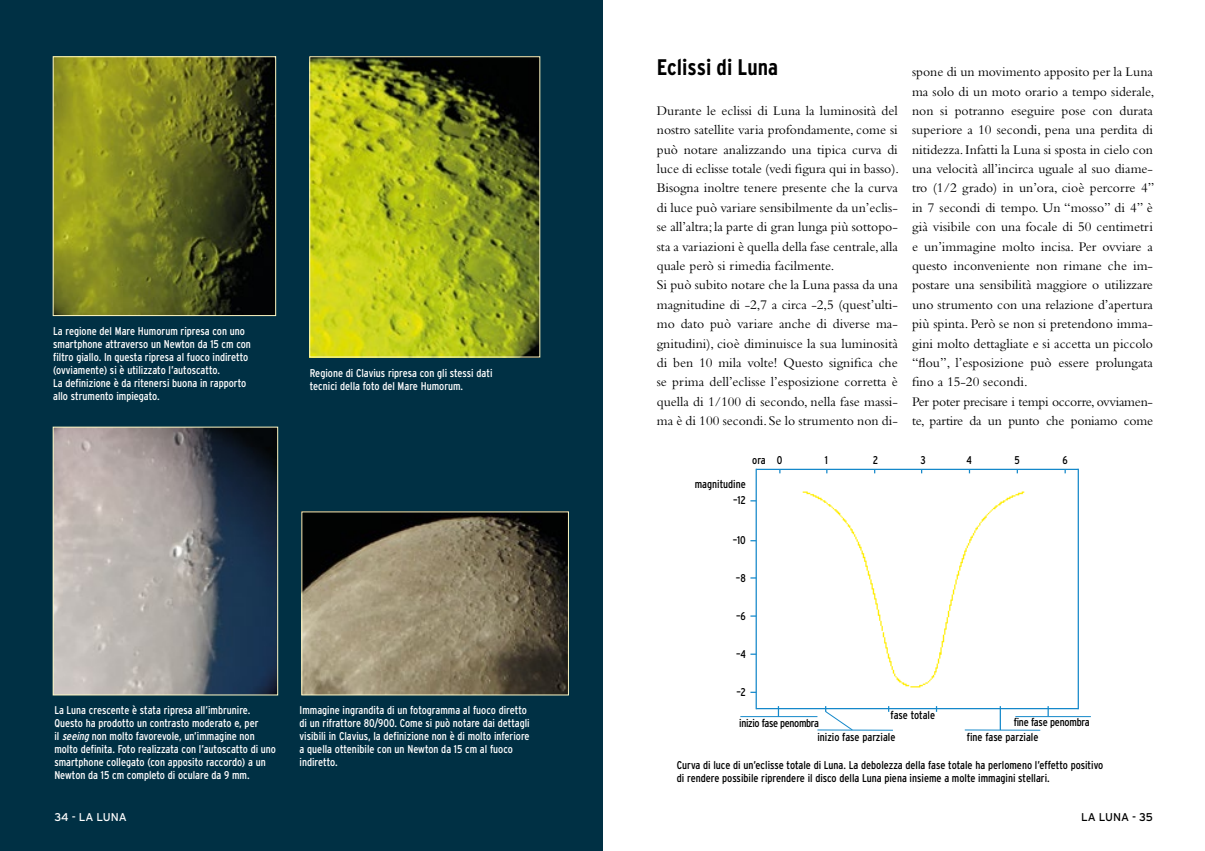
<style>
.page{position:relative;width:1205px;height:851px;background:#fff}
.page>*{position:absolute;margin:0;border:0;box-sizing:border-box;transform-origin:0 0}
.Titolo_3{font:700 condensed 22.5px "Interstate";color:#000}
.testo_corrente{font:13.75px/19.4px "Bembo";color:#000;text-align:justify}
.testo_corrente-2{font:13.75px/19.4px "Bembo";letter-spacing:-.02em;color:#000}
.didascalia{font:condensed 11.25px/13.1px "Interstate";color:#fff}
.didascalia-2{font:condensed 11.25px/13.1px "Interstate";color:#000}
.didascalia-3{font:condensed 11.25px "Interstate";letter-spacing:-.03em;color:#000}
.didascalia-4{font:condensed 11.25px "Interstate";letter-spacing:-.02em;color:#000}
.t1{font:11.25px "Interstate";color:#fff}
.t2{font:11.25px "Interstate";color:#000}
.s1{font-style:italic}
</style>
<div class="page">
<div style="left:0;top:0;width:602px;height:850px;background:#003044"></div>
<img style="left:55px;top:429px;width:221px;height:264px">
<div style="left:53px;top:427px;width:225px;height:268px;border:1px solid #fff9c5"></div>
<img style="left:55px;top:58px;width:219px;height:256px">
<div style="left:53px;top:56px;width:223px;height:260px;border:1px solid #fff9c5"></div>
<img style="left:311px;top:58px;width:227px;height:297px">
<div style="left:309px;top:56px;width:231px;height:301px;border:1px solid #fff9c5"></div>
<img style="left:303px;top:513px;width:264px;height:180px">
<div style="left:301px;top:511px;width:268px;height:184px;border:1px solid #fff9c5"></div>
<img style="left:802px;top:491px;width:223px;height:197px">
<hr style="left:756px;top:468px;width:322px;height:2px;background:#1488ca">
<hr style="left:756px;top:708px;width:322px;height:1px;background:#1488ca">
<hr style="left:755px;top:468px;width:2px;height:241px;background:#1488ca">
<hr style="left:1077px;top:468px;width:2px;height:241px;background:#1488ca">
<hr style="left:999px;top:706px;width:2px;height:24px;background:#1488ca">
<svg style="left:1047px;top:706px;width:2px;height:10px"></svg>
<hr style="left:740px;top:716px;width:77px;height:1px;background:#1488ca">
<hr style="left:1015px;top:716px;width:76px;height:1px;background:#1488ca">
<svg style="left:825px;top:706px;width:28px;height:23px"></svg>
<hr style="left:817px;top:729px;width:76px;height:1px;background:#1488ca">
<hr style="left:965px;top:729px;width:75px;height:1px;background:#1488ca">
<p class="didascalia" style="left:53px;top:324px;width:199px">La regione del Mare Humorum ripresa con uno smartphone attraverso un Newton da 15 cm con filtro giallo. In questa ripresa al fuoco indiretto (ovviamente) si è utilizzato l’autoscatto.<br>La definizione è da ritenersi buona in rapporto allo strumento impiegato.</p>
<p class="didascalia" style="left:310px;top:366px;width:184px">Regione di Clavius ripresa con gli stessi dati tecnici della foto del Mare Humorum.</p>
<p class="didascalia" style="left:54px;top:703px;width:223px">La Luna crescente è stata ripresa all’imbrunire.<br>Questo ha prodotto un contrasto moderato e, per<br>il <span class="s1">seeing</span> non molto favorevole, un’immagine non molto definita. Foto realizzata con l’autoscatto di uno smartphone collegato (con apposito raccordo) a un Newton da 15 cm completo di oculare da 9 mm.</p>
<p class="didascalia" style="left:300px;top:703px;width:232px">Immagine ingrandita di un fotogramma al fuoco diretto di un rifrattore 80/900. Come si può notare dai dettagli visibili in Clavius, la definizione non è di molto inferiore a quella ottenibile con un Newton da 15 cm al fuoco indiretto.</p>
<p class="Titolo_3" style="left:657px;top:54px;width:123px">Eclissi di Luna</p>
<p class="testo_corrente" style="left:657px;top:101px;width:244px">Durante le eclissi di Luna la luminosità del nostro satellite varia profondamente, come si può notare analizzando una tipica curva di luce di eclisse totale (vedi figura qui in basso).</p>
<p class="testo_corrente" style="left:657px;top:178px;width:242px">Bisogna inoltre tenere presente che la curva di luce può variare sensibilmente da un’eclis&shy;se all’altra; la parte di gran lunga più sottopo&shy;sta a variazioni è quella della fase centrale, alla quale però si rimedia facilmente.</p>
<p class="testo_corrente" style="left:657px;top:275px;width:242px">Si può subito notare che la Luna passa da una magnitudine di -2,7 a circa -2,5 (quest’ulti&shy;mo dato può variare anche di diverse ma&shy;gnitudini), cioè diminuisce la sua luminosità di ben 10 mila volte! Questo significa che se prima dell’eclisse l’esposizione corretta è quella di 1/100 di secondo, nella fase massi&shy;ma è di 100 secondi. Se lo strumento non di-</p>
<p class="testo_corrente" style="left:912px;top:62px;width:244px">spone di un movimento apposito per la Luna ma solo di un moto orario a tempo siderale, non si potranno eseguire pose con durata superiore a 10 secondi, pena una perdita di nitidezza. Infatti la Luna si sposta in cielo con una velocità all’incirca uguale al suo diame&shy;tro (1/2 grado) in un’ora, cioè percorre 4” in 7 secondi di tempo. Un “mosso” di 4” è già visibile con una focale di 50 centimetri e un’immagine molto incisa. Per ovviare a questo inconveniente non rimane che im&shy;postare una sensibilità maggiore o utilizzare uno strumento con una relazione d’apertura più spinta. Però se non si pretendono imma&shy;gini molto dettagliate e si accetta un piccolo “flou”, l’esposizione può essere prolungata fino a 15-20 secondi.</p>
<p class="testo_corrente-2" style="left:912px;top:391px;width:242px">Per poter precisare i tempi occorre, ovviamen&shy;te, partire da un punto che poniamo come</p>
<p class="didascalia-2" style="left:752px;top:453px;width:15px">ora</p>
<p class="didascalia-2" style="left:777px;top:453px;width:7px">0</p>
<p class="didascalia-2" style="left:825px;top:453px;width:5px">1</p>
<p class="didascalia-2" style="left:873px;top:453px;width:7px">2</p>
<p class="didascalia-2" style="left:920px;top:453px;width:7px">3</p>
<p class="didascalia-2" style="left:966px;top:453px;width:7px">4</p>
<p class="didascalia-2" style="left:1014px;top:453px;width:7px">5</p>
<p class="didascalia-2" style="left:1062px;top:453px;width:7px">6</p>
<p class="didascalia-2" style="left:695px;top:477px;width:53px">magnitudine</p>
<p class="didascalia-2" style="left:733px;top:493px;width:14px">–12</p>
<p class="didascalia-2" style="left:733px;top:533px;width:14px">–10</p>
<p class="didascalia-2" style="left:736px;top:571px;width:11px">–8</p>
<p class="didascalia-2" style="left:736px;top:609px;width:11px">–6</p>
<p class="didascalia-2" style="left:736px;top:647px;width:11px">–4</p>
<p class="didascalia-2" style="left:736px;top:685px;width:11px">–2</p>
<p class="didascalia-3" style="left:739px;top:716px;width:81px">inizio fase penombra</p>
<p class="didascalia-2" style="left:817px;top:730px;width:79px">inizio fase parziale</p>
<p class="didascalia-2" style="left:890px;top:708px;width:46px">fase totale</p>
<p class="didascalia-4" style="left:1013px;top:715px;width:77px">fine fase penombra</p>
<p class="didascalia-2" style="left:967px;top:730px;width:73px">fine fase parziale</p>
<p class="didascalia-2" style="left:677px;top:758px;width:428px">Curva di luce di un’eclisse totale di Luna. La debolezza della fase totale ha perlomeno l’effetto positivo di rendere possibile riprendere il disco della Luna piena insieme a molte immagini stellari.</p>
<p class="t1" style="left:54px;top:810px;width:74px">34 - LA LUNA</p>
<p class="t2" style="left:1081px;top:810px;width:73px">LA LUNA - 35</p>
</div>
